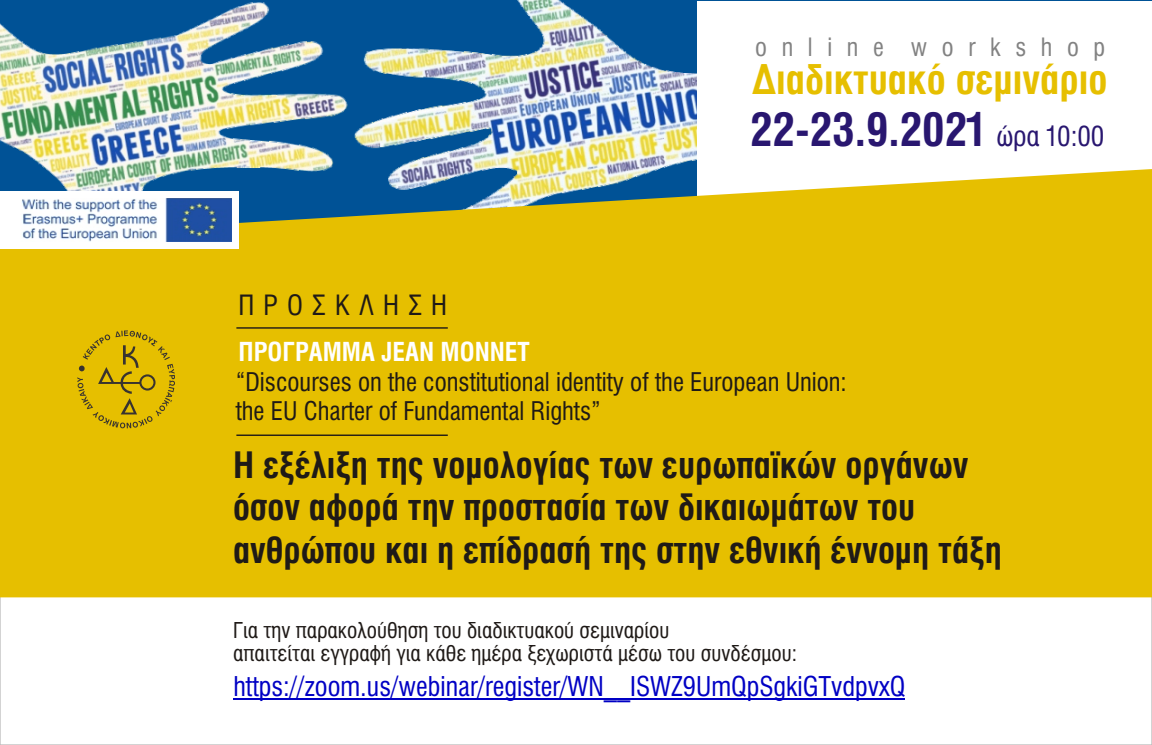
<style>
.page{position:relative;width:1152px;height:745px;background:#fff}
.page>*{position:absolute;margin:0;border:0;box-sizing:border-box;transform-origin:0 0}
.t1{font:700 condensed 45px "Swiss 721 Greek BT";color:#291770}
.t2{font:700 condensed 39.75px "Swiss 721 Greek BT";color:#e6bf00}
.t3{font:700 condensed 35.5px/42px "Swiss 721 Greek BT";color:#1f1a17}
.t4{font:condensed 27.25px "Swiss 721 Greek BT";letter-spacing:.34em;color:#1f1a17}
.t5{font:condensed 26.5px "Swiss 721 Greek BT";color:#0000c4}
.t6{font:700 condensed 25.5px "Swiss 721 Greek BT";color:#fff}
.t7{font:condensed 25px/29px "Swiss 721 Greek BT";color:#1f1a17}
.t8{font:condensed 24.5px "Swiss 721 Greek BT";letter-spacing:.595em;color:#828282}
.t9{font:condensed 21.25px/22.5px "Swiss 721 Greek BT";color:#1f1a17}
.s1{font-weight:400;font-size:27.25px}
</style>
<div class="page">
<img style="left:0;top:0;width:727px;height:169px">
<div style="left:697px;top:1px;width:455px;height:218px;background:#fff"></div>
<div style="left:0;top:169px;width:1152px;height:428px;background:#e6bf00"></div>
<svg style="left:77px;top:330px;width:98px;height:98px"></svg>
<hr style="left:236px;top:434px;width:212px;height:1px;background:#1f1a17">
<div style="left:0;top:191px;width:239px;height:58px;background:#fff"></div>
<hr style="left:236px;top:327px;width:212px;height:1px;background:#1f1a17">
<img style="left:22px;top:198px;width:209px;height:43px">
<hr style="left:233px;top:697px;width:672px;height:1px;background:#0000c4">
<p class="t8" style="left:755px;top:37px;width:352px">online workshop</p>
<p class="t4" style="left:238px;top:294px;width:210px">ΠΡOΣΚΛΗΣΗ</p>
<p class="t6" style="left:239px;top:341px;width:293px">ΠΡΟΓΡΑΜΜΑ JEAN MONNET</p>
<p class="t2" style="left:752px;top:64px;width:357px">Διαδικτυακό σεμινάριο</p>
<p class="t1" style="left:750px;top:111px;width:356px">22-23.9.2021 <span class="s1">ώρα 10:00</span></p>
<p class="t7" style="left:236px;top:370px;width:613px">“Discourses on the constitutional identity of the European Union: the EU Charter of Fundamental Rights”</p>
<p class="t3" style="left:233px;top:447px;width:770px">Η εξέλιξη της νομολογίας των ευρωπαϊκών οργάνων όσον αφορά την προστασία των δικαιωμάτων του ανθρώπου και η επίδρασή της στην εθνική έννομη τάξη</p>
<p class="t9" style="left:233px;top:621px;width:565px">Για την παρακολούθηση του διαδικτυακού σεμιναρίου<br>απαιτείται εγγραφή για κάθε ημέρα ξεχωριστά μέσω του συνδέσμου:</p>
<p class="t5" style="left:233px;top:675px;width:673px">https://zoom.us/webinar/register/WN__ISWZ9UmQpSgkiGTvdpvxQ</p>
</div>
